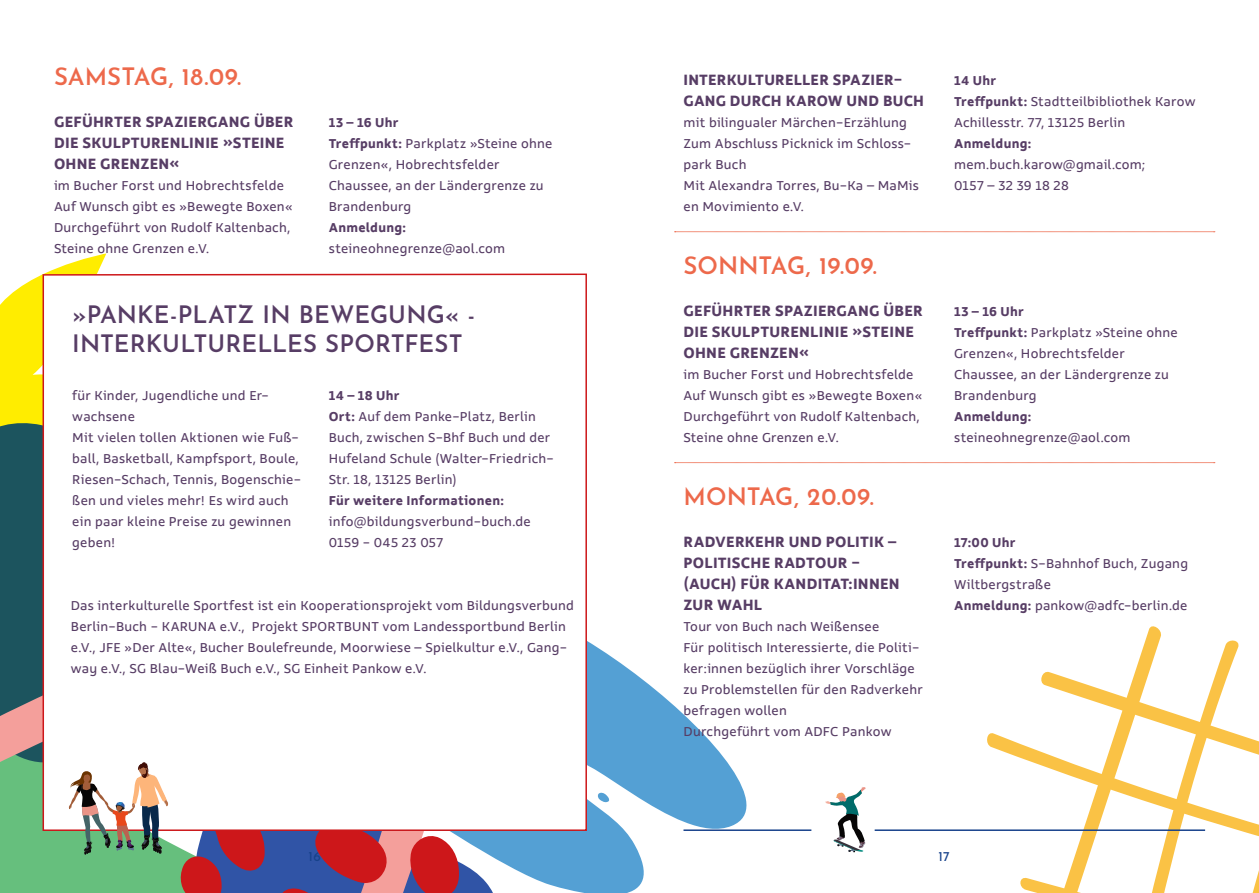
<style>
.page{position:relative;width:1259px;height:893px;background:#fff}
.page>*{position:absolute;margin:0;border:0;box-sizing:border-box;transform-origin:0 0}
.t1{font:600 24px/28.8px "Josefin Sans";color:#573d65}
.t2{font:600 24px "Josefin Sans";letter-spacing:.005em;color:#ed694b}
.t3{font:700 16.5px/21px "Rehn W03";letter-spacing:.015em;color:#573d65}
.t4{font:14.25px/21px "Rehn W03";letter-spacing:.015em;color:#573d65}
.t5{font:700 14.25px "Rehn W03";letter-spacing:.02em;color:#573d65}
.t6{font:13.5px "Josefin Sans";color:#17428b}
.s1{font-weight:700}
</style>
<div class="page">
<svg style="left:503px;top:641px;width:309px;height:252px"></svg>
<svg style="left:0;top:253px;width:107px;height:166px"></svg>
<div style="left:0;top:419px;width:42px;height:185px;background:#1c545e"></div>
<svg style="left:459px;top:832px;width:34px;height:61px"></svg>
<svg style="left:0;top:604px;width:178px;height:289px;fill:#66bf7d"></svg>
<svg style="left:987px;top:626px;width:272px;height:267px"></svg>
<svg style="left:674px;top:462px;width:541px;height:1px"></svg>
<svg style="left:674px;top:231px;width:541px;height:1px"></svg>
<hr style="left:874px;top:829px;width:331px;height:2px;background:#17428b">
<hr style="left:683px;top:829px;width:128px;height:2px;background:#17428b">
<svg style="left:825px;top:787px;width:41px;height:65px"></svg>
<svg style="left:178px;top:832px;width:281px;height:61px"></svg>
<svg style="left:470px;top:765px;width:143px;height:98px"></svg>
<svg style="left:42px;top:273px;width:546px;height:559px"></svg>
<svg style="left:69px;top:762px;width:99px;height:93px"></svg>
<h1 class="t2" style="left:54px;top:56px;width:189px">SAMSTAG, 18.09.</h1>
<p class="t3" style="left:54px;top:110px;width:241px">GEFÜHRTER SPAZIERGANG ÜBER<br>DIE SKULPTURENLINIE »STEINE<br>OHNE GRENZEN«</p>
<p class="t4" style="left:54px;top:174px;width:240px">im Bucher Forst und Hobrechtsfelde Auf Wunsch gibt es »Bewegte Boxen« Durchgeführt von Rudolf Kaltenbach, Steine ohne Grenzen e.V.</p>
<p class="t4" style="left:329px;top:111px;width:225px"><span class="s1">13 – 16 Uhr<br>Treffpunkt:</span> Parkplatz »Steine ohne<br>Grenzen«, Hobrechtsfelder<br>Chaussee, an der Ländergrenze zu<br>Brandenburg</p>
<p class="t5" style="left:329px;top:217px;width:79px">Anmeldung:</p>
<p class="t4" style="left:329px;top:237px;width:178px">steineohnegrenze@aol.com</p>
<h1 class="t1" style="left:72px;top:297px;width:404px">»PANKE-PLATZ IN BEWEGUNG« -<br>INTERKULTURELLES SPORTFEST</h1>
<p class="t4" style="left:72px;top:384px;width:230px">für Kinder, Jugendliche und Er&shy;wachsene<br>Mit vielen tollen Aktionen wie Fuß&shy;ball, Basketball, Kampfsport, Boule,<br>Riesen-Schach, Tennis, Bogenschie&shy;ßen und vieles mehr! Es wird auch ein paar kleine Preise zu gewinnen geben!</p>
<p class="t4" style="left:329px;top:384px;width:227px"><span class="s1">14 – 18 Uhr<br>Ort:</span> Auf dem Panke-Platz, Berlin<br>Buch, zwischen S-Bhf Buch und der<br>Hufeland Schule (Walter-Friedrich-<br>Str. 18, 13125 Berlin)</p>
<p class="t5" style="left:329px;top:490px;width:177px">Für weitere Informationen:</p>
<p class="t4" style="left:329px;top:510px;width:204px">info@bildungsverbund-buch.de<br>0159 - 045 23 057</p>
<p class="t4" style="left:71px;top:594px;width:504px">Das interkulturelle Sportfest ist ein Kooperationsprojekt vom Bildungsverbund Berlin-Buch - KARUNA e.V., Projekt SPORTBUNT vom Landessportbund Berlin e.V., JFE »Der Alte«, Bucher Boulefreunde, Moorwiese – Spielkultur e.V., Gang&shy;way e.V., SG Blau-Weiß Buch e.V., SG Einheit Pankow e.V.</p>
<p class="t6" style="left:309px;top:845px;width:14px">16</p>
<p class="t3" style="left:683px;top:68px;width:242px">INTERKULTURELLER SPAZIER-<br>GANG DURCH KAROW UND BUCH</p>
<p class="t4" style="left:683px;top:111px;width:237px">mit bilingualer Märchen-Erzählung<br>Zum Abschluss Picknick im Schloss&shy;park Buch<br>Mit Alexandra Torres, Bu-Ka – MaMis en Movimiento e.V.</p>
<h1 class="t2" style="left:683px;top:245px;width:195px">SONNTAG, 19.09.</h1>
<p class="t3" style="left:683px;top:299px;width:241px">GEFÜHRTER SPAZIERGANG ÜBER<br>DIE SKULPTURENLINIE »STEINE<br>OHNE GRENZEN«</p>
<p class="t4" style="left:683px;top:363px;width:240px">im Bucher Forst und Hobrechtsfelde Auf Wunsch gibt es »Bewegte Boxen« Durchgeführt von Rudolf Kaltenbach, Steine ohne Grenzen e.V.</p>
<h1 class="t2" style="left:683px;top:476px;width:192px">MONTAG, 20.09.</h1>
<p class="t3" style="left:683px;top:530px;width:218px">RADVERKEHR UND POLITIK –<br>POLITISCHE RADTOUR - (AUCH) FÜR KANDITAT:INNEN<br>ZUR WAHL</p>
<p class="t4" style="left:683px;top:615px;width:241px">Tour von Buch nach Weißensee<br>Für politisch Interessierte, die Politi&shy;ker:innen bezüglich ihrer Vorschläge zu Problemstellen für den Radverkehr befragen wollen<br>Durchgeführt vom ADFC Pankow</p>
<p class="t4" style="left:954px;top:69px;width:243px"><span class="s1">14 Uhr<br>Treffpunkt:</span> Stadtteilbibliothek Karow<br>Achillesstr. 77, 13125 Berlin</p>
<p class="t5" style="left:954px;top:134px;width:79px">Anmeldung:</p>
<p class="t4" style="left:954px;top:153px;width:193px">mem.buch.karow@gmail.com;<br>0157 – 32 39 18 28</p>
<p class="t4" style="left:954px;top:300px;width:225px"><span class="s1">13 – 16 Uhr<br>Treffpunkt:</span> Parkplatz »Steine ohne<br>Grenzen«, Hobrechtsfelder<br>Chaussee, an der Ländergrenze zu<br>Brandenburg</p>
<p class="t5" style="left:954px;top:407px;width:79px">Anmeldung:</p>
<p class="t4" style="left:954px;top:426px;width:178px">steineohnegrenze@aol.com</p>
<p class="t4" style="left:954px;top:531px;width:235px"><span class="s1">17:00 Uhr<br>Treffpunkt:</span> S-Bahnhof Buch, Zugang<br>Wiltbergstraße<br><span class="s1">Anmeldung:</span> pankow@adfc-berlin.de</p>
<p class="t6" style="left:938px;top:845px;width:13px">17</p>
</div>
